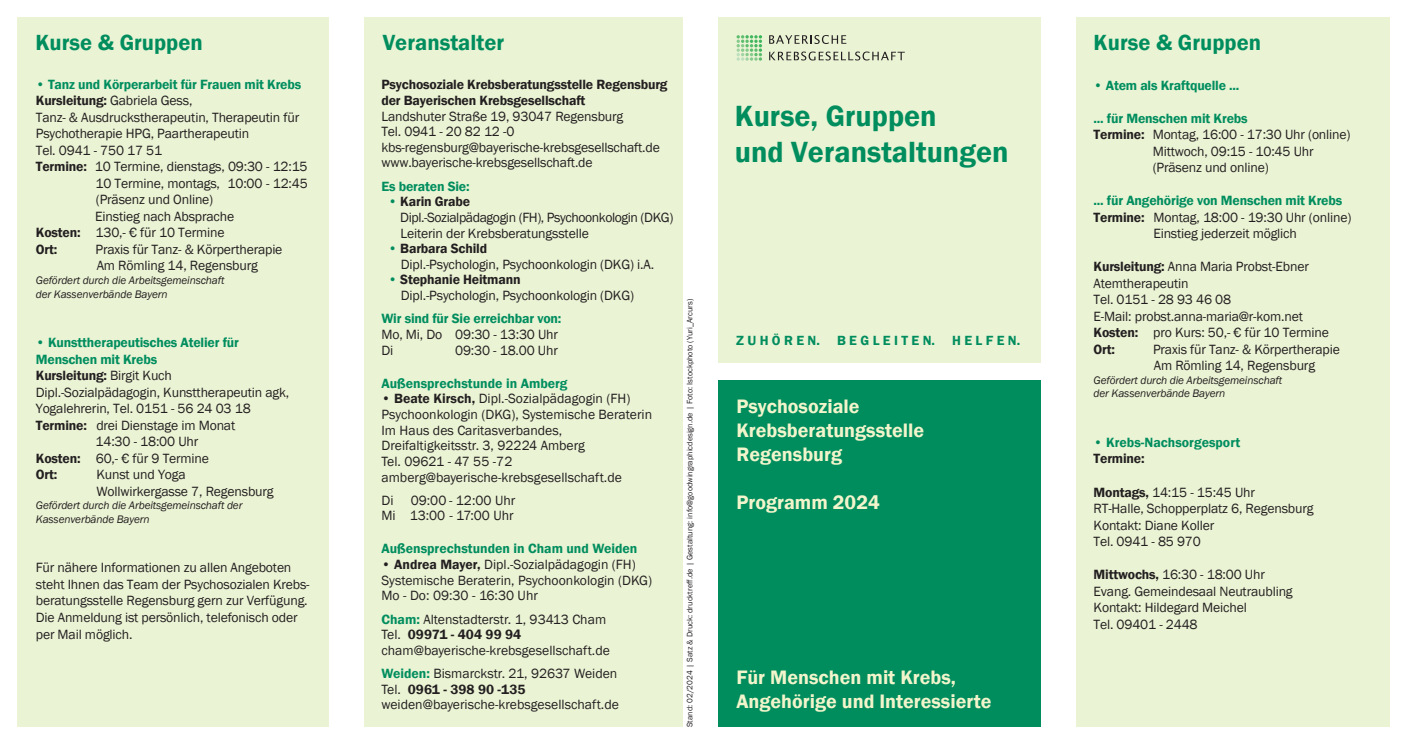
<style>
.page{position:relative;width:1407px;height:745px;background:#fff}
.page>*{position:absolute;margin:0;border:0;box-sizing:border-box;transform-origin:0 0}
.t1{font:600 30px/36px "Franklin Gothic";color:#008d5e}
.t2{font:600 22.5px "Franklin Gothic";color:#008d5e}
.t3{font:600 20px/24px "Franklin Gothic";color:#f2f5cb}
.t4{font:13.75px/15.6px "Franklin Gothic";letter-spacing:-.01em;color:#231f20}
.t5{font:600 13.75px "Franklin Gothic";letter-spacing:-.01em;color:#008d5e}
.t6{font:600 13.75px/15.6px "Franklin Gothic";letter-spacing:-.01em;color:#231f20}
.t7{font:13.75px/15.6px "Franklin Gothic";letter-spacing:-.03em;color:#231f20}
.t8{font:600 13.62px "Franklin Gothic";color:#008d5e}
.t9{font:italic 11.25px/13.5px "Franklin Gothic";letter-spacing:-.01em;color:#231f20}
.t10{font:8.12px "Franklin Gothic";color:#231f20}
.s1{font-weight:600}
.s2{font-weight:400}
.s3{font-weight:600;color:#008d5e}
</style>
<div class="page">
<div style="left:718px;top:18px;width:322px;height:344px;background:#eaf3d4"></div>
<div style="left:1076px;top:18px;width:313px;height:708px;background:#eaf3d4"></div>
<div style="left:364px;top:18px;width:319px;height:708px;background:#eaf3d4"></div>
<div style="left:18px;top:18px;width:311px;height:708px;background:#eaf3d4"></div>
<div style="left:718px;top:380px;width:322px;height:346px;background:#008d5e"></div>
<svg style="left:769px;top:35px;width:77px;height:9px"></svg>
<svg style="left:769px;top:51px;width:136px;height:9px"></svg>
<svg style="left:736px;top:35px;width:26px;height:26px"></svg>
<h2 class="t2" style="left:35px;top:28px;width:169px">Kurse &amp; Gruppen</h2>
<h2 class="t2" style="left:383px;top:28px;width:123px">Veranstalter</h2>
<h2 class="t2" style="left:1093px;top:28px;width:169px">Kurse &amp; Gruppen</h2>
<p class="t5" style="left:36px;top:76px;width:267px">• Tanz und Körperarbeit für Frauen mit Krebs</p>
<p class="t4" style="left:36px;top:93px;width:158px"><span class="s1">Kursleitung:</span> Gabriela Gess,</p>
<p class="t4" style="left:36px;top:110px;width:265px">Tanz- &amp; Ausdruckstherapeutin, Therapeutin für</p>
<p class="t4" style="left:36px;top:126px;width:215px">Psychotherapie HPG, Paartherapeutin</p>
<p class="t4" style="left:36px;top:143px;width:128px">Tel. 0941 - 750 17 51</p>
<p class="t4" style="left:36px;top:159px;width:273px"><span class="s1">Termine:</span> 10 Termine, dienstags, 09:30 - 12:15</p>
<p class="t4" style="left:96px;top:176px;width:214px">10 Termine, montags, 10:00 - 12:45</p>
<p class="t4" style="left:96px;top:192px;width:119px">(Präsenz und Online)</p>
<p class="t4" style="left:95px;top:209px;width:140px">Einstieg nach Absprache</p>
<p class="t4" style="left:36px;top:225px;width:190px"><span class="s1">Kosten:</span> 130,- € für 10 Termine</p>
<p class="t6" style="left:36px;top:241px;width:23px">Ort:</p>
<p class="t4" style="left:96px;top:241px;width:188px;line-height:16.5px">Praxis für Tanz- &amp; Körpertherapie<br>Am Römling 14, Regensburg</p>
<p class="t9" style="left:36px;top:273px;width:190px">Gefördert durch die Arbeitsgemeinschaft der Kassenverbände Bayern</p>
<p class="t5" style="left:36px;top:334px;width:205px">• Kunsttherapeutisches Atelier für</p>
<p class="t5" style="left:36px;top:350px;width:123px">Menschen mit Krebs</p>
<p class="t6" style="left:36px;top:368px;width:138px">Kursleitung: <span class="s2">Birgit Kuch</span></p>
<p class="t4" style="left:36px;top:384px;width:255px">Dipl.-Sozialpädagogin, Kunsttherapeutin agk,</p>
<p class="t4" style="left:36px;top:401px;width:216px">Yogalehrerin, Tel. 0151 - 56 24 03 18</p>
<p class="t4" style="left:36px;top:417px;width:201px"><span class="s1">Termine:</span> drei Dienstage im Monat</p>
<p class="t4" style="left:96px;top:434px;width:104px">14:30 - 18:00 Uhr</p>
<p class="t4" style="left:36px;top:450px;width:175px"><span class="s1">Kosten:</span> 60,- € für 9 Termine</p>
<p class="t6" style="left:36px;top:467px;width:23px">Ort:</p>
<p class="t4" style="left:96px;top:466px;width:179px;line-height:16.5px">Kunst und Yoga<br>Wollwirkergasse 7, Regensburg</p>
<p class="t9" style="left:36px;top:498px;width:208px">Gefördert durch die Arbeitsgemeinschaft der<br>Kassenverbände Bayern</p>
<p class="t4" style="left:36px;top:559px;width:275px;line-height:16.5px">Für nähere Informationen zu allen Angeboten steht Ihnen das Team der Psychosozialen Krebs&shy;beratungsstelle Regensburg gern zur Verfügung.<br>Die Anmeldung ist persönlich, telefonisch oder per Mail möglich.</p>
<p class="t6" style="left:381px;top:77px;width:288px">Psychosoziale Krebsberatungsstelle Regensburg der Bayerischen Krebsgesellschaft</p>
<p class="t4" style="left:381px;top:108px;width:280px">Landshuter Straße 19, 93047 Regensburg<br>Tel. 0941 - 20 82 12 -0 kbs-regensburg@bayerische-krebsgesellschaft.de www.bayerische-krebsgesellschaft.de</p>
<p class="t5" style="left:381px;top:177px;width:90px">Es beraten Sie:</p>
<p class="t7" style="left:400px;top:194px;width:275px;text-indent:-12px"><span class="s3">•</span> <span class="s1">Karin Grabe<br></span>Dipl.-Sozialpädagogin (FH), Psychoonkologin (DKG)<br>Leiterin der Krebsberatungsstelle</p>
<p class="t4" style="left:401px;top:241px;width:255px;text-indent:-13px"><span class="s3">•</span> <span class="s1">Barbara Schild<br></span>Dipl.-Psychologin, Psychoonkologin (DKG) i.A.</p>
<p class="t4" style="left:401px;top:272px;width:235px;text-indent:-13px"><span class="s3">•</span> <span class="s1">Stephanie Heitmann<br></span>Dipl.-Psychologin, Psychoonkologin (DKG)</p>
<p class="t5" style="left:381px;top:310px;width:181px">Wir sind für Sie erreichbar von:</p>
<p class="t4" style="left:381px;top:326px;width:178px">Mo, Mi, Do 09:30 - 13:30 Uhr<br>Di</p>
<p class="t4" style="left:455px;top:342px;width:104px">09:30 - 18.00 Uhr</p>
<p class="t5" style="left:381px;top:374px;width:188px">Außensprechstunde in Amberg</p>
<p class="t4" style="left:381px;top:391px;width:272px"><span class="s1">• Beate Kirsch,</span> Dipl.-Sozialpädagogin (FH)<br>Psychoonkologin (DKG), Systemische Beraterin Im Haus des Caritasverbandes, Dreifaltigkeitsstr. 3, 92224 Amberg<br>Tel. 09621 - 47 55 -72 amberg@bayerische-krebsgesellschaft.de</p>
<p class="t4" style="left:381px;top:492px;width:14px">Di</p>
<p class="t4" style="left:381px;top:492px;width:135px;text-align:right">09:00 - 12:00 Uhr<br>Mi 13:00 - 17:00 Uhr</p>
<p class="t5" style="left:381px;top:540px;width:257px">Außensprechstunden in Cham und Weiden</p>
<p class="t4" style="left:381px;top:556px;width:272px"><span class="s1">• Andrea Mayer,</span> Dipl.-Sozialpädagogin (FH)<br>Systemische Beraterin, Psychoonkologin (DKG)<br>Mo - Do: 09:30 - 16:30 Uhr</p>
<p class="t4" style="left:381px;top:611px;width:230px"><span class="s3">Cham:</span> Altenstadterstr. 1, 93413 Cham<br>Tel. <span class="s1">09971 - 404 99 94 </span>cham@bayerische-krebsgesellschaft.de</p>
<p class="t4" style="left:381px;top:665px;width:239px"><span class="s3">Weiden:</span> Bismarckstr. 21, 92637 Weiden<br>Tel. <span class="s1">0961 - 398 90 -135 </span>weiden@bayerische-krebsgesellschaft.de</p>
<p class="t10" style="left:685px;top:726px;width:429px;rotate:-90deg">Stand: 02/2024 | Satz &amp; Druck: drucktreff.de | Gestaltung: info@goodwingraphicdesign.de | Foto: Istockphoto (Yuri_Arcurs)</p>
<h1 class="t1" style="left:735px;top:98px;width:275px">Kurse, Gruppen<br>und Veranstaltungen</h1>
<p class="t8" style="left:736px;top:332px;width:85px">Z U H Ö R E N.</p>
<p class="t8" style="left:837px;top:332px;width:185px">B E G L E I T E N. H E L F E N.</p>
<h3 class="t3" style="left:736px;top:394px;width:189px">Psychosoziale<br>Krebsberatungsstelle<br>Regensburg</h3>
<h3 class="t3" style="left:736px;top:490px;width:145px">Programm 2024</h3>
<h3 class="t3" style="left:736px;top:665px;width:257px">Für Menschen mit Krebs,<br>Angehörige und Interessierte</h3>
<p class="t5" style="left:1093px;top:76px;width:147px">• Atem als Kraftquelle ...</p>
<p class="t5" style="left:1093px;top:109px;width:156px">... für Menschen mit Krebs</p>
<p class="t4" style="left:1093px;top:127px;width:258px"><span class="s1">Termine:</span> Montag, 16:00 - 17:30 Uhr (online)</p>
<p class="t4" style="left:1153px;top:143px;width:162px">Mittwoch, 09:15 - 10:45 Uhr</p>
<p class="t4" style="left:1153px;top:160px;width:117px">(Präsenz und online)</p>
<p class="t5" style="left:1093px;top:192px;width:250px">... für Angehörige von Menschen mit Krebs</p>
<p class="t4" style="left:1093px;top:209px;width:259px"><span class="s1">Termine:</span> Montag, 18:00 - 19:30 Uhr (online)</p>
<p class="t4" style="left:1153px;top:226px;width:145px">Einstieg jederzeit möglich</p>
<p class="t4" style="left:1093px;top:258px;width:237px;line-height:16.5px"><span class="s1">Kursleitung:</span> Anna Maria Probst-Ebner<br>Atemtherapeutin<br>Tel. 0151 - 28 93 46 08<br>E-Mail: probst.anna-maria@r-kom.net<br><span class="s1">Kosten:</span> pro Kurs: 50,- € für 10 Termine<br><span class="s1">Ort:</span></p>
<p class="t4" style="left:1153px;top:341px;width:188px;line-height:16.5px">Praxis für Tanz- &amp; Körpertherapie<br>Am Römling 14, Regensburg</p>
<p class="t9" style="left:1093px;top:373px;width:190px">Gefördert durch die Arbeitsgemeinschaft der Kassenverbände Bayern</p>
<p class="t5" style="left:1093px;top:433px;width:148px">• Krebs-Nachsorgesport</p>
<p class="t6" style="left:1093px;top:451px;width:53px">Termine:</p>
<p class="t4" style="left:1093px;top:483px;width:221px;line-height:16.5px"><span class="s1">Montags,</span> 14:15 - 15:45 Uhr<br>RT-Halle, Schopperplatz 6, Regensburg<br>Kontakt: Diane Koller<br>Tel. 0941 - 85 970</p>
<p class="t4" style="left:1093px;top:566px;width:201px;line-height:16.5px"><span class="s1">Mittwochs,</span> 16:30 - 18:00 Uhr<br>Evang. Gemeindesaal Neutraubling<br>Kontakt: Hildegard Meichel<br>Tel. 09401 - 2448</p>
</div>
